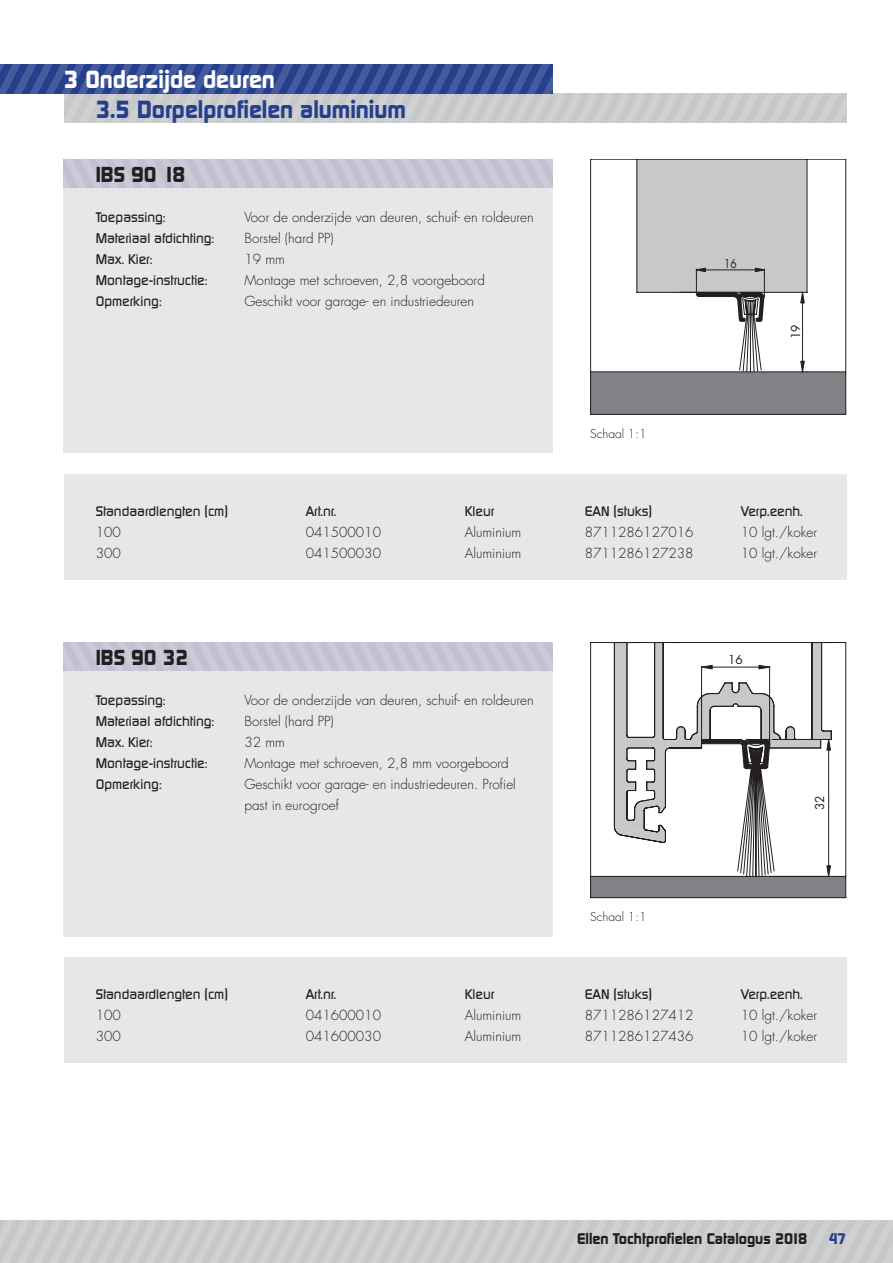
<style>
.page{position:relative;width:893px;height:1263px;background:#fff}
.page>*{position:absolute;margin:0;border:0;box-sizing:border-box;transform-origin:0 0}
.t1{font:700 24px "Digital";color:#253f8e}
.t2{font:700 24px "Digital";color:#fff}
.t3{font:700 21px "Digital";color:#231f20}
.t4{font:700 15px "Digital";color:#231f20}
.t5{font:700 15px "Digital";color:#253f8e}
.t6{font:300 13.5px/21px "Futura Std";color:#231f20}
.t7{font:500 13.5px "Digital";color:#231f20}
.t8{font:300 12px "Futura Std";color:#231f20}
.t9{font:12px "Futura Std";color:#231f20}
.t10{font:12px "Futura Std";color:#231f20;scale:.85 1}
</style>
<div class="page">
<div style="left:0;top:1220px;width:893px;height:43px;background:#c7c8ca"></div>
<div style="left:64px;top:671px;width:489px;height:265px;background:#e6e7e9"></div>
<div style="left:64px;top:957px;width:782px;height:105px;background:#e6e7e9"></div>
<svg style="left:590px;top:642px;width:256px;height:256px"></svg>
<svg style="left:613px;top:642px;width:219px;height:237px"></svg>
<div style="left:64px;top:188px;width:489px;height:265px;background:#e6e7e9"></div>
<div style="left:64px;top:474px;width:782px;height:105px;background:#e6e7e9"></div>
<div style="left:637px;top:159px;width:170px;height:133px;background:#c7c8ca"></div>
<div style="left:591px;top:372px;width:255px;height:42px;background:#808285"></div>
<hr style="left:591px;top:414px;width:255px;height:1px;background:#231f20">
<hr style="left:591px;top:371px;width:255px;height:1px;background:#231f20">
<hr style="left:637px;top:292px;width:170px;height:1px;background:#231f20">
<hr style="left:807px;top:159px;width:1px;height:133px;background:#231f20">
<hr style="left:636px;top:159px;width:1px;height:133px;background:#231f20">
<hr style="left:591px;top:159px;width:255px;height:1px;background:#231f20">
<hr style="left:590px;top:159px;width:1px;height:255px;background:#231f20">
<hr style="left:845px;top:159px;width:1px;height:255px;background:#231f20">
<svg style="left:694px;top:268px;width:114px;height:105px"></svg>
<img style="left:0;top:64px;width:553px;height:30px">
<h1 class="t2" style="left:64px;top:65px;width:213px">3 Onderzijde deuren</h1>
<h1 class="t1" style="left:96px;top:95px;width:312px">3.5 Dorpelprofielen aluminium</h1>
<h2 class="t3" style="left:96px;top:162px;width:91px">IBS 90 18</h2>
<p class="t7" style="left:96px;top:209px;width:71px">Toepassing:</p>
<p class="t6" style="left:244px;top:207px;width:291px">Voor de onderzijde van deuren, schuif- en roldeuren</p>
<p class="t7" style="left:96px;top:230px;width:120px">Materiaal afdichting:</p>
<p class="t6" style="left:244px;top:228px;width:91px">Borstel (hard PP)</p>
<p class="t7" style="left:96px;top:251px;width:58px">Max. Kier:</p>
<p class="t6" style="left:244px;top:249px;width:42px">19 mm</p>
<p class="t7" style="left:96px;top:272px;width:113px">Montage-instructie:</p>
<p class="t6" style="left:244px;top:270px;width:242px">Montage met schroeven, 2,8 voorgeboord</p>
<p class="t7" style="left:96px;top:293px;width:68px">Opmerking:</p>
<p class="t6" style="left:244px;top:291px;width:231px">Geschikt voor garage- en industriedeuren</p>
<p class="t8" style="left:590px;top:426px;width:58px">Schaal 1:1</p>
<p class="t10" style="left:724px;top:256px;width:16px">16</p>
<p class="t9" style="left:788px;top:339px;width:16px;rotate:-90deg">19</p>
<p class="t7" style="left:96px;top:503px;width:134px">Standaardlengten (cm)</p>
<p class="t7" style="left:306px;top:503px;width:32px">Art.nr.</p>
<p class="t7" style="left:465px;top:503px;width:31px">Kleur</p>
<p class="t7" style="left:585px;top:503px;width:69px">EAN (stuks)</p>
<p class="t7" style="left:741px;top:503px;width:63px">Verp.eenh.</p>
<p class="t6" style="left:96px;top:522px;width:27px">100</p>
<p class="t6" style="left:306px;top:522px;width:77px">041500010</p>
<p class="t6" style="left:465px;top:522px;width:58px">Aluminium</p>
<p class="t6" style="left:585px;top:522px;width:110px">8711286127016</p>
<p class="t6" style="left:741px;top:522px;width:78px">10 lgt./koker</p>
<p class="t6" style="left:96px;top:543px;width:27px">300</p>
<p class="t6" style="left:306px;top:543px;width:77px">041500030</p>
<p class="t6" style="left:465px;top:543px;width:58px">Aluminium</p>
<p class="t6" style="left:585px;top:543px;width:110px">8711286127238</p>
<p class="t6" style="left:741px;top:543px;width:78px">10 lgt./koker</p>
<h2 class="t3" style="left:96px;top:645px;width:94px">IBS 90 32</h2>
<p class="t7" style="left:96px;top:692px;width:71px">Toepassing:</p>
<p class="t6" style="left:244px;top:690px;width:291px">Voor de onderzijde van deuren, schuif- en roldeuren</p>
<p class="t7" style="left:96px;top:713px;width:120px">Materiaal afdichting:</p>
<p class="t6" style="left:244px;top:711px;width:91px">Borstel (hard PP)</p>
<p class="t7" style="left:96px;top:734px;width:58px">Max. Kier:</p>
<p class="t6" style="left:244px;top:732px;width:42px">32 mm</p>
<p class="t7" style="left:96px;top:755px;width:113px">Montage-instructie:</p>
<p class="t6" style="left:244px;top:753px;width:266px">Montage met schroeven, 2,8 mm voorgeboord</p>
<p class="t7" style="left:96px;top:776px;width:68px">Opmerking:</p>
<p class="t6" style="left:244px;top:774px;width:273px">Geschikt voor garage- en industriedeuren. Profiel past in eurogroef</p>
<p class="t8" style="left:590px;top:909px;width:58px">Schaal 1:1</p>
<p class="t9" style="left:728px;top:652px;width:16px">16</p>
<p class="t9" style="left:812px;top:810px;width:16px;rotate:-90deg">32</p>
<p class="t7" style="left:96px;top:986px;width:134px">Standaardlengten (cm)</p>
<p class="t7" style="left:306px;top:986px;width:32px">Art.nr.</p>
<p class="t7" style="left:465px;top:986px;width:31px">Kleur</p>
<p class="t7" style="left:585px;top:986px;width:69px">EAN (stuks)</p>
<p class="t7" style="left:741px;top:986px;width:63px">Verp.eenh.</p>
<p class="t6" style="left:96px;top:1005px;width:27px">100</p>
<p class="t6" style="left:306px;top:1005px;width:77px">041600010</p>
<p class="t6" style="left:465px;top:1005px;width:58px">Aluminium</p>
<p class="t6" style="left:585px;top:1005px;width:110px">8711286127412</p>
<p class="t6" style="left:741px;top:1005px;width:78px">10 lgt./koker</p>
<p class="t6" style="left:96px;top:1026px;width:27px">300</p>
<p class="t6" style="left:306px;top:1026px;width:77px">041600030</p>
<p class="t6" style="left:465px;top:1026px;width:58px">Aluminium</p>
<p class="t6" style="left:585px;top:1026px;width:110px">8711286127436</p>
<p class="t6" style="left:741px;top:1026px;width:78px">10 lgt./koker</p>
<p class="t4" style="left:577px;top:1229px;width:231px">Ellen Tochtprofielen Catalogus 2018</p>
<p class="t5" style="left:829px;top:1229px;width:19px">47</p>
</div>
